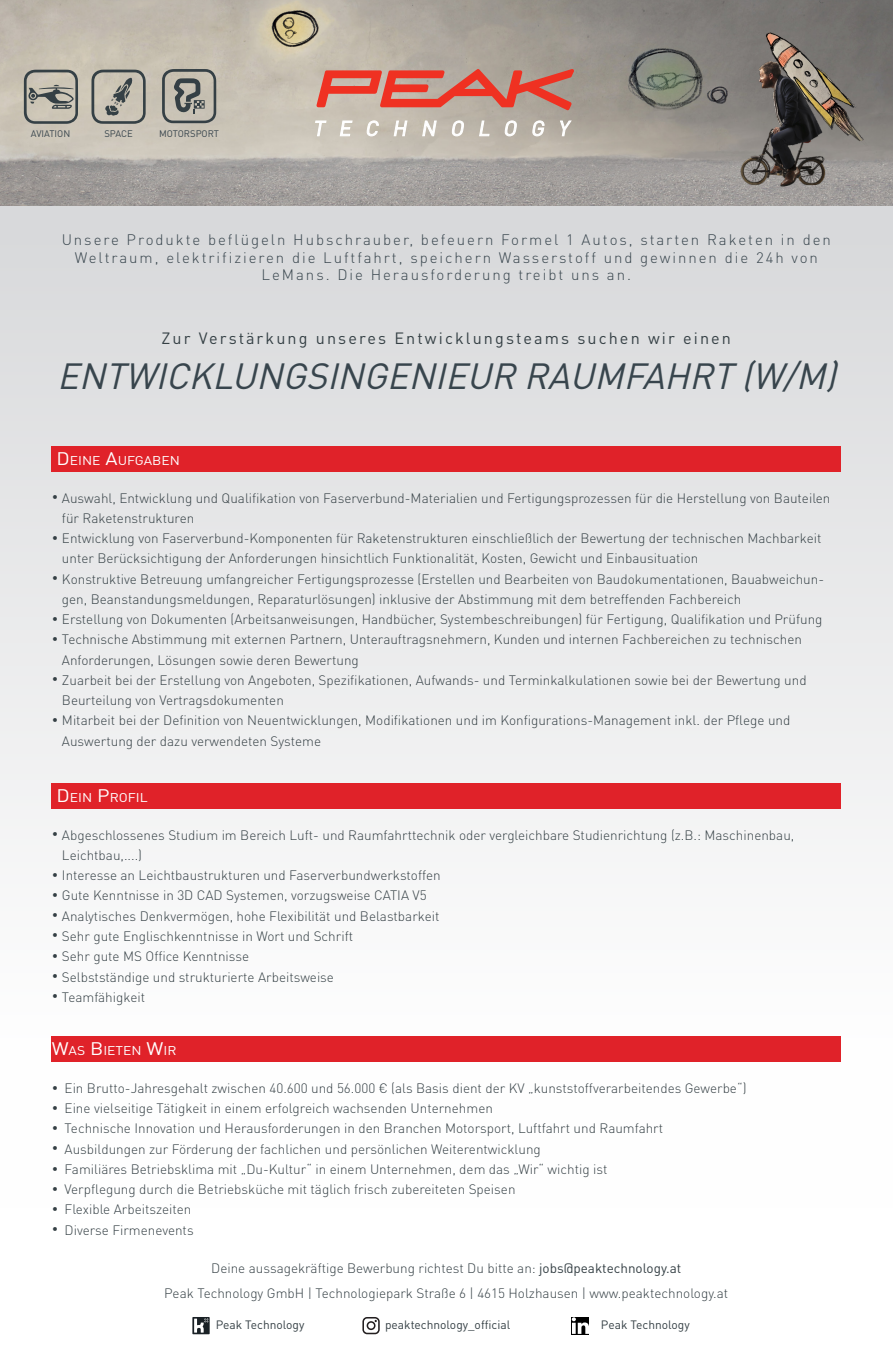
<style>
.page{position:relative;width:893px;height:1361px;background:#fff}
.page>*{position:absolute;margin:0;border:0;box-sizing:border-box;transform-origin:0 0}
.t1{font:italic 36px "DIN Pro";color:#38454d}
.t2{font:16.2px "DIN Pro";letter-spacing:.13em;color:#354045}
.t3{font:300 15px/17.4px "DIN Pro";letter-spacing:.13em;color:#38454d;text-align:center}
.t4{font:300 13.5px/20.2px "DIN Pro";color:#354045}
.t5{font:12.6px "DIN Pro";color:#fff;scale:1.1 1}
.t6{font:12px "DIN Pro";color:#354045}
.t7{font:300 12px "DIN Pro";color:#354045}
.t8{font:9.45px "DIN Pro";color:#38454d}
.s1{font-size:18px}
.s2{font-weight:400}
</style>
<div class="page">
<div style="left:0;top:205px;width:893px;height:1003px;background:linear-gradient(to bottom,#d8d9db,#fff)"></div>
<img style="left:0;top:0;width:893px;height:205px">
<div style="left:52px;top:783px;width:789px;height:26px;background:#e02229"></div>
<div style="left:52px;top:446px;width:789px;height:26px;background:#e02229"></div>
<div style="left:52px;top:1036px;width:789px;height:26px;background:#e02229"></div>
<svg style="left:316px;top:69px;width:258px;height:41px;background:#cf786b"></svg>
<svg style="left:314px;top:120px;width:258px;height:17px"></svg>
<img style="left:695px;top:18px;width:187px;height:171px">
<svg style="left:572px;top:1317px;width:17px;height:17px"></svg>
<svg style="left:362px;top:1317px;width:18px;height:17px"></svg>
<svg style="left:192px;top:1317px;width:18px;height:17px"></svg>
<svg style="left:91px;top:70px;width:55px;height:54px;background:#a2a096"></svg>
<svg style="left:162px;top:69px;width:54px;height:54px;background:#95948d"></svg>
<svg style="left:24px;top:70px;width:54px;height:54px;background:#9f9d94"></svg>
<p class="t8" style="left:31px;top:127px;width:41px">AVIATION</p>
<p class="t8" style="left:104px;top:128px;width:30px">SPACE</p>
<p class="t8" style="left:159px;top:127px;width:62px">MOTORSPORT</p>
<p class="t3" style="left:62px;top:231px;width:771px">Unsere Produkte beflügeln Hubschrauber, befeuern Formel 1 Autos, starten Raketen in den<br>Weltraum, elektrifizieren die Luftfahrt, speichern Wasserstoff und gewinnen die 24h von<br>LeMans. Die Herausforderung treibt uns an.</p>
<p class="t2" style="left:162px;top:327px;width:571px">Zur Verstärkung unseres Entwicklungsteams suchen wir einen</p>
<p class="t1" style="left:57px;top:351px;width:791px">ENTWICKLUNGSINGENIEUR RAUMFAHRT (W/M)</p>
<p class="t5" style="left:57px;top:452px;width:114px"><span class="s1">D</span>EINE <span class="s1">A</span>UFGABEN</p>
<p class="t4" style="left:62px;top:487px;width:770px">Auswahl, Entwicklung und Qualifikation von Faserverbund-Materialien und Fertigungsprozessen für die Herstellung von Bauteilen für Raketenstrukturen</p>
<p class="t4" style="left:62px;top:527px;width:761px">Entwicklung von Faserverbund-Komponenten für Raketenstrukturen einschließlich der Bewertung der technischen Machbarkeit unter Berücksichtigung der Anforderungen hinsichtlich Funktionalität, Kosten, Gewicht und Einbausituation</p>
<p class="t4" style="left:62px;top:568px;width:764px">Konstruktive Betreuung umfangreicher Fertigungsprozesse (Erstellen und Bearbeiten von Baudokumentationen, Bauabweichun&shy;gen, Beanstandungsmeldungen, Reparaturlösungen) inklusive der Abstimmung mit dem betreffenden Fachbereich</p>
<p class="t4" style="left:62px;top:608px;width:762px">Erstellung von Dokumenten (Arbeitsanweisungen, Handbücher, Systembeschreibungen) für Fertigung, Qualifikation und Prüfung</p>
<p class="t4" style="left:62px;top:629px;width:741px">Technische Abstimmung mit externen Partnern, Unterauftragsnehmern, Kunden und internen Fachbereichen zu technischen</p>
<p class="t4" style="left:62px;top:649px;width:298px">Anforderungen, Lösungen sowie deren Bewertung</p>
<p class="t4" style="left:62px;top:669px;width:746px">Zuarbeit bei der Erstellung von Angeboten, Spezifikationen, Aufwands- und Terminkalkulationen sowie bei der Bewertung und</p>
<p class="t4" style="left:62px;top:689px;width:223px">Beurteilung von Vertragsdokumenten</p>
<p class="t4" style="left:62px;top:710px;width:730px">Mitarbeit bei der Definition von Neuentwicklungen, Modifikationen und im Konfigurations-Management inkl. der Pflege und</p>
<p class="t4" style="left:62px;top:730px;width:261px">Auswertung der dazu verwendeten Systeme</p>
<p class="t7" style="left:52px;top:488px;width:8px">•</p>
<p class="t7" style="left:52px;top:529px;width:8px">•</p>
<p class="t7" style="left:52px;top:569px;width:8px">•</p>
<p class="t7" style="left:52px;top:610px;width:8px">•</p>
<p class="t7" style="left:52px;top:630px;width:8px">•</p>
<p class="t7" style="left:52px;top:671px;width:8px">•</p>
<p class="t7" style="left:52px;top:711px;width:8px">•</p>
<p class="t5" style="left:57px;top:789px;width:84px"><span class="s1">D</span>EIN <span class="s1">P</span>ROFIL</p>
<p class="t4" style="left:62px;top:824px;width:734px">Abgeschlossenes Studium im Bereich Luft- und Raumfahrttechnik oder vergleichbare Studienrichtung (z.B.: Maschinenbau,<br>Leichtbau,....)</p>
<p class="t4" style="left:62px;top:864px;width:380px">Interesse an Leichtbaustrukturen und Faserverbundwerkstoffen</p>
<p class="t4" style="left:62px;top:885px;width:366px">Gute Kenntnisse in 3D CAD Systemen, vorzugsweise CATIA V5</p>
<p class="t4" style="left:62px;top:905px;width:379px">Analytisches Denkvermögen, hohe Flexibilität und Belastbarkeit</p>
<p class="t4" style="left:62px;top:925px;width:293px">Sehr gute Englischkenntnisse in Wort und Schrift</p>
<p class="t4" style="left:62px;top:945px;width:189px">Sehr gute MS Office Kenntnisse</p>
<p class="t4" style="left:62px;top:966px;width:274px">Selbstständige und strukturierte Arbeitsweise</p>
<p class="t4" style="left:62px;top:986px;width:85px">Teamfähigkeit</p>
<p class="t7" style="left:52px;top:825px;width:8px">•</p>
<p class="t7" style="left:52px;top:866px;width:8px">•</p>
<p class="t7" style="left:52px;top:886px;width:8px">•</p>
<p class="t7" style="left:52px;top:906px;width:8px">•</p>
<p class="t7" style="left:52px;top:927px;width:8px">•</p>
<p class="t7" style="left:52px;top:947px;width:8px">•</p>
<p class="t7" style="left:52px;top:967px;width:8px">•</p>
<p class="t7" style="left:52px;top:987px;width:8px">•</p>
<p class="t5" style="left:52px;top:1042px;width:115px"><span class="s1">W</span>AS <span class="s1">B</span> IETEN <span class="s1">W</span>IR</p>
<p class="t4" style="left:65px;top:1077px;width:683px">Ein Brutto-Jahresgehalt zwischen 40.600 und 56.000 € (als Basis dient der KV „kunststoffverarbeitendes Gewerbe“)</p>
<p class="t4" style="left:65px;top:1097px;width:430px">Eine vielseitige Tätigkeit in einem erfolgreich wachsenden Unternehmen</p>
<p class="t4" style="left:65px;top:1117px;width:600px">Technische Innovation und Herausforderungen in den Branchen Motorsport, Luftfahrt und Raumfahrt</p>
<p class="t4" style="left:65px;top:1138px;width:478px">Ausbildungen zur Förderung der fachlichen und persönlichen Weiterentwicklung</p>
<p class="t4" style="left:65px;top:1158px;width:544px">Familiäres Betriebsklima mit „Du-Kultur“ in einem Unternehmen, dem das „Wir“ wichtig ist</p>
<p class="t4" style="left:65px;top:1178px;width:452px">Verpflegung durch die Betriebsküche mit täglich frisch zubereiteten Speisen</p>
<p class="t4" style="left:65px;top:1198px;width:128px">Flexible Arbeitszeiten</p>
<p class="t4" style="left:65px;top:1219px;width:131px">Diverse Firmenevents</p>
<p class="t7" style="left:52px;top:1079px;width:8px">•</p>
<p class="t7" style="left:52px;top:1099px;width:8px">•</p>
<p class="t7" style="left:52px;top:1119px;width:8px">•</p>
<p class="t7" style="left:52px;top:1140px;width:8px">•</p>
<p class="t7" style="left:52px;top:1160px;width:8px">•</p>
<p class="t7" style="left:52px;top:1180px;width:8px">•</p>
<p class="t7" style="left:52px;top:1200px;width:8px">•</p>
<p class="t7" style="left:52px;top:1221px;width:8px">•</p>
<p class="t4" style="left:211px;top:1257px;width:472px">Deine aussagekräftige Bewerbung richtest Du bitte an: <span class="s2">jobs@peaktechnology.at</span></p>
<p class="t4" style="left:164px;top:1282px;width:566px">Peak Technology GmbH | Technologiepark Straße 6 | 4615 Holzhausen | www.peaktechnology.at</p>
<p class="t6" style="left:216px;top:1316px;width:90px">Peak Technology</p>
<p class="t6" style="left:385px;top:1316px;width:127px">peaktechnology_official</p>
<p class="t6" style="left:601px;top:1316px;width:90px">Peak Technology</p>
</div>
